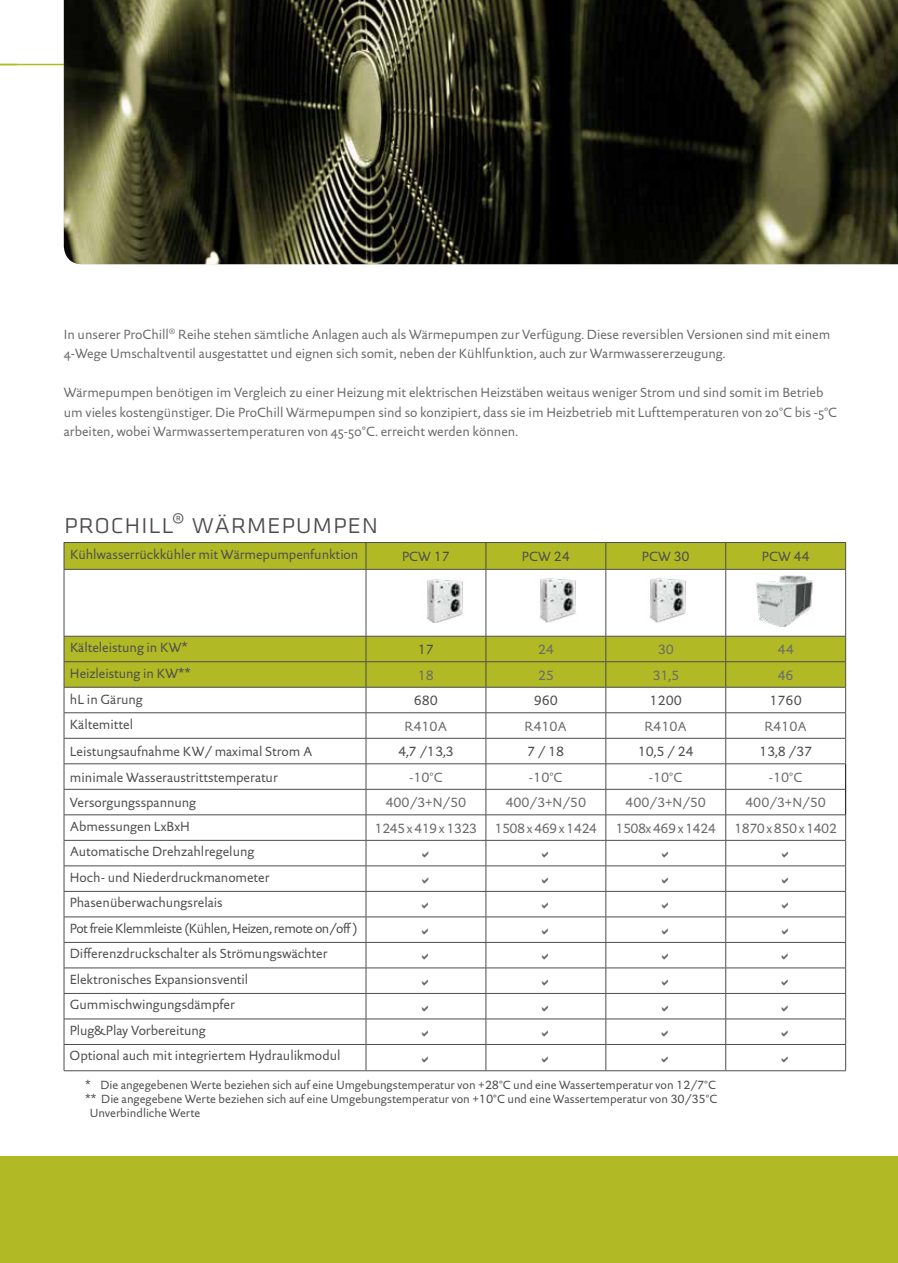
<style>
.page{position:relative;width:898px;height:1263px;background:#fff}
.page>*{position:absolute;margin:0;border:0;box-sizing:border-box;transform-origin:0 0}
.t1{font:28.5px "Klavika Light Caps";color:#4d4d4f}
.t2{font:13.5px/25.5px "DTL Documenta Sans T";color:#4d4d4f}
.t3{font:13.5px/19.5px "DTL Documenta Sans ST";letter-spacing:-.005em;color:#696a6c}
.t4{font:13.5px "DTL Documenta Sans T";color:#696a6c}
.t5{font:13.5px "DTL Documenta Sans T";letter-spacing:-.04em;color:#696a6c}
.t6{font:12px "DTL Documenta Sans T";letter-spacing:-.005em;color:#4d4d4f}
</style>
<div class="page">
<hr style="left:0;top:64px;width:897px;height:1px;background:#b1b924">
<img style="left:756px;top:575px;width:57px;height:52px">
<img style="left:426px;top:579px;width:38px;height:43px">
<img style="left:539px;top:578px;width:38px;height:44px">
<img style="left:64px;top:0;width:833px;height:264px">
<img style="left:649px;top:578px;width:38px;height:44px">
<div style="left:0;top:1156px;width:897px;height:107px;background:#b1b924"></div>
<svg style="left:64px;top:542px;width:782px;height:27px;background:#acb326"></svg>
<hr style="left:64px;top:569px;width:302px;height:1px;background:#4d4d4f">
<hr style="left:64px;top:569px;width:1px;height:67px;background:#4d4d4f">
<hr style="left:366px;top:569px;width:119px;height:1px;background:#4d4d4f">
<hr style="left:365px;top:569px;width:1px;height:67px;background:#4d4d4f">
<hr style="left:485px;top:569px;width:120px;height:1px;background:#4d4d4f">
<hr style="left:485px;top:569px;width:1px;height:67px;background:#4d4d4f">
<hr style="left:605px;top:569px;width:120px;height:1px;background:#4d4d4f">
<hr style="left:605px;top:569px;width:1px;height:67px;background:#4d4d4f">
<hr style="left:725px;top:569px;width:120px;height:1px;background:#4d4d4f">
<hr style="left:725px;top:569px;width:1px;height:67px;background:#4d4d4f">
<hr style="left:845px;top:569px;width:1px;height:67px;background:#4d4d4f">
<hr style="left:365px;top:1070px;width:120px;height:1px;background:#4d4d4f">
<hr style="left:485px;top:1070px;width:120px;height:1px;background:#4d4d4f">
<hr style="left:605px;top:1070px;width:120px;height:1px;background:#4d4d4f">
<hr style="left:725px;top:1070px;width:120px;height:1px;background:#4d4d4f">
<hr style="left:64px;top:1070px;width:301px;height:1px;background:#4d4d4f">
<svg style="left:64px;top:636px;width:782px;height:434px"></svg>
<p class="t3" style="left:64px;top:324px;width:767px">In unserer ProChill<sup>®</sup> Reihe stehen sämtliche Anlagen auch als Wärmepumpen zur Verfügung. Diese reversiblen Versionen sind mit einem<br>4-Wege Umschaltventil ausgestattet und eignen sich somit, neben der Kühlfunktion, auch zur Warmwassererzeugung.</p>
<p class="t3" style="left:64px;top:383px;width:774px">Wärmepumpen benötigen im Vergleich zu einer Heizung mit elektrischen Heizstäben weitaus weniger Strom und sind somit im Betrieb um vieles kostengünstiger. Die ProChill Wärmepumpen sind so konzipiert, dass sie im Heizbetrieb mit Lufttemperaturen von 20°C bis -5°C arbeiten, wobei Warmwassertemperaturen von 45-50°C. erreicht werden können.</p>
<h1 class="t1" style="left:64px;top:508px;width:316px">prochill® wärmepumpen</h1>
<p class="t2" style="left:70px;top:541px;width:290px">Kühlwasserrückkühler mit Wärmepumpenfunktion</p>
<p class="t2" style="left:402px;top:543px;width:49px">PCW 17</p>
<p class="t2" style="left:521px;top:543px;width:49px">PCW 24</p>
<p class="t2" style="left:641px;top:543px;width:49px">PCW 30</p>
<p class="t2" style="left:761px;top:543px;width:49px">PCW 44</p>
<p class="t2" style="left:70px;top:635px;width:119px">Kälteleistung in KW*</p>
<p class="t2" style="left:417px;top:636px;width:18px">17</p>
<p class="t4" style="left:537px;top:641px;width:18px">24</p>
<p class="t4" style="left:657px;top:641px;width:18px">30</p>
<p class="t4" style="left:777px;top:641px;width:18px">44</p>
<p class="t2" style="left:70px;top:660px;width:122px">Heizleistung in KW**</p>
<p class="t4" style="left:417px;top:667px;width:18px">18</p>
<p class="t4" style="left:537px;top:667px;width:18px">25</p>
<p class="t4" style="left:652px;top:667px;width:28px">31,5</p>
<p class="t4" style="left:777px;top:667px;width:18px">46</p>
<p class="t2" style="left:70px;top:686px;width:74px">hL in Gärung</p>
<p class="t2" style="left:413px;top:688px;width:26px">680</p>
<p class="t2" style="left:533px;top:688px;width:26px">960</p>
<p class="t2" style="left:649px;top:688px;width:34px">1200</p>
<p class="t2" style="left:769px;top:688px;width:34px">1760</p>
<p class="t2" style="left:70px;top:711px;width:65px">Kältemittel</p>
<p class="t4" style="left:404px;top:718px;width:44px">R410A</p>
<p class="t4" style="left:524px;top:718px;width:44px">R410A</p>
<p class="t4" style="left:644px;top:718px;width:44px">R410A</p>
<p class="t4" style="left:764px;top:718px;width:44px">R410A</p>
<p class="t2" style="left:70px;top:738px;width:244px">Leistungsaufnahme KW/ maximal Strom A</p>
<p class="t2" style="left:398px;top:739px;width:57px">4,7 /13,3</p>
<p class="t2" style="left:527px;top:739px;width:39px">7 / 18</p>
<p class="t2" style="left:637px;top:739px;width:57px">10,5 / 24</p>
<p class="t2" style="left:758px;top:739px;width:55px">13,8 /37</p>
<p class="t2" style="left:70px;top:764px;width:209px">minimale Wasseraustrittstemperatur</p>
<p class="t4" style="left:409px;top:769px;width:35px">-10°C</p>
<p class="t4" style="left:528px;top:769px;width:35px">-10°C</p>
<p class="t4" style="left:648px;top:769px;width:35px">-10°C</p>
<p class="t4" style="left:768px;top:769px;width:35px">-10°C</p>
<p class="t2" style="left:70px;top:790px;width:128px">Versorgungsspannung</p>
<p class="t4" style="left:385px;top:794px;width:82px">400/3+N/50</p>
<p class="t4" style="left:505px;top:794px;width:82px">400/3+N/50</p>
<p class="t4" style="left:625px;top:794px;width:82px">400/3+N/50</p>
<p class="t4" style="left:745px;top:794px;width:82px">400/3+N/50</p>
<p class="t2" style="left:70px;top:813px;width:121px">Abmessungen LxBxH</p>
<p class="t5" style="left:374px;top:820px;width:104px">1245 x 419 x 1323</p>
<p class="t5" style="left:494px;top:820px;width:104px">1508 x 469 x 1424</p>
<p class="t5" style="left:615px;top:820px;width:102px">1508x 469 x 1424</p>
<p class="t5" style="left:734px;top:820px;width:104px">1870 x 850 x 1402</p>
<p class="t2" style="left:70px;top:839px;width:289px">Automatische Drehzahlregelung<br>Hoch- und Niederdruckmanometer Phasenüberwachungsrelais<br>Pot freie Klemmleiste (Kühlen, Heizen, remote on/off )<br>Differenzdruckschalter als Strömungswächter Elektronisches Expansionsventil Gummischwingungsdämpfer<br>Plug&amp;Play Vorbereitung<br>Optional auch mit integriertem Hydraulikmodul</p>
<p class="t6" style="left:85px;top:1077px;width:632px">* Die angegebenen Werte beziehen sich auf eine Umgebungstemperatur von +28°C und eine Wassertemperatur von 12/7°C</p>
<p class="t6" style="left:85px;top:1092px;width:633px">** Die angegebene Werte beziehen sich auf eine Umgebungstemperatur von +10°C und eine Wassertemperatur von 30/35°C</p>
<p class="t6" style="left:90px;top:1106px;width:112px">Unverbindliche Werte</p>
</div>
